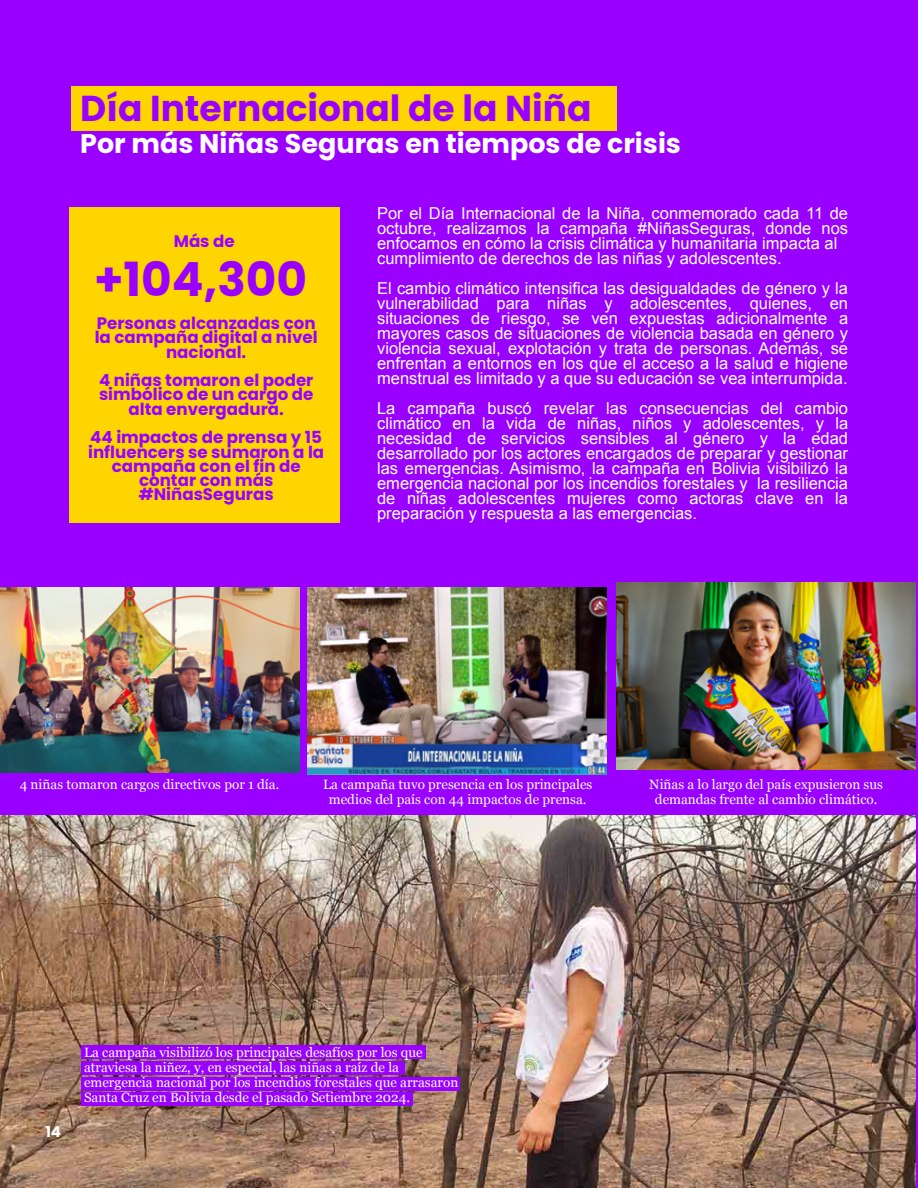
<style>
.page{position:relative;width:918px;height:1188px;background:#fff}
.page>*{position:absolute;margin:0;border:0;box-sizing:border-box;transform-origin:0 0}
.t1{font:700 47.1px "Poppins";color:#90f}
.t2{font:700 36px "Poppins";color:#90f}
.t3{font:700 27px "Poppins";color:#fff}
.t4{font:700 16.65px/14.2px "Poppins";color:#90f;text-align:center}
.t5{font:16.5px/15px "Arial";color:#fff;text-align:justify}
.t6{font:700 15px "Poppins";color:#fff}
.t7{font:13.5px/15px "Georgia";color:#fff;text-align:center}
</style>
<div class="page">
<div style="left:1px;top:0;width:917px;height:1188px;background:#90f"></div>
<div style="left:69px;top:208px;width:270px;height:315px;background:#ffd500"></div>
<div style="left:72px;top:86px;width:545px;height:44px;background:#ffd500"></div>
<img style="left:0;top:815px;width:915px;height:373px">
<img style="left:1px;top:588px;width:298px;height:184px">
<img style="left:308px;top:588px;width:299px;height:186px">
<img style="left:617px;top:583px;width:299px;height:186px">
<div style="left:81px;top:1046px;width:345px;height:13px;background:#90f"></div>
<div style="left:81px;top:1062px;width:324px;height:13px;background:#90f"></div>
<div style="left:81px;top:1077px;width:379px;height:13px;background:#90f"></div>
<div style="left:81px;top:1093px;width:332px;height:13px;background:#90f"></div>
<h2 class="t2" style="left:80px;top:88px;width:513px">Día Internacional de la Niña</h2>
<h3 class="t3" style="left:80px;top:128px;width:602px">Por más Niñas Seguras en tiempos de crisis</h3>
<p class="t4" style="left:174px;top:234px;width:62px">Más de</p>
<h1 class="t1" style="left:94px;top:252px;width:215px">+104,300</h1>
<p class="t4" style="left:95px;top:316px;width:224px">Personas alcanzadas con la campaña digital a nivel nacional.</p>
<p class="t4" style="left:99px;top:373px;width:216px">4 niñas tomaron el poder simbólico de un cargo de alta envergadura.</p>
<p class="t4" style="left:88px;top:430px;width:238px">44 impactos de prensa y 15 influencers se sumaron a la campaña con el fin de contar con más #NiñasSeguras</p>
<p class="t5" style="left:377px;top:206px;width:473px;text-align:left">Por el Día Internacional de la Niña, conmemorado cada 11 de octubre, realizamos la campaña #NiñasSeguras, donde nos enfocamos en cómo la crisis climática y humanitaria impacta al cumplimiento de derechos de las niñas y adolescentes.</p>
<p class="t5" style="left:377px;top:281px;width:473px">El cambio climático intensifica las desigualdades de género y la vulnerabilidad para niñas y adolescentes, quienes, en situaciones de riesgo, se ven expuestas adicionalmente a mayores casos de situaciones de violencia basada en género y violencia sexual, explotación y trata de personas. Además, se enfrentan a entornos en los que el acceso a la salud e higiene menstrual es limitado y a que su educación se vea interrumpida.</p>
<p class="t5" style="left:377px;top:401px;width:473px">La campaña buscó revelar las consecuencias del cambio climático en la vida de niñas, niños y adolescentes, y la necesidad de servicios sensibles al género y la edad desarrollado por los actores encargados de preparar y gestionar las emergencias. Asimismo, la campaña en Bolivia visibilizó la emergencia nacional por los incendios forestales y la resiliencia de niñas adolescentes mujeres como actoras clave en la preparación y respuesta a las emergencias.</p>
<p class="t7" style="left:20px;top:777px;width:261px">4 niñas tomaron cargos directivos por 1 día.</p>
<p class="t7" style="left:323px;top:777px;width:271px">La campaña tuvo presencia en los principales medios del país con 44 impactos de prensa.</p>
<p class="t7" style="left:649px;top:777px;width:235px">Niñas a lo largo del país expusieron sus demandas frente al cambio climático.</p>
<p class="t6" style="left:45px;top:1123px;width:17px">14</p>
<p class="t7" style="left:84px;top:1045px;width:376px;text-align:left">La campaña visibilizó los principales desafíos por los que atraviesa la niñez, y, en especial, las niñas a raíz de la emergencia nacional por los incendios forestales que arrasaron Santa Cruz en Bolivia desde el pasado Setiembre 2024.</p>
</div>
